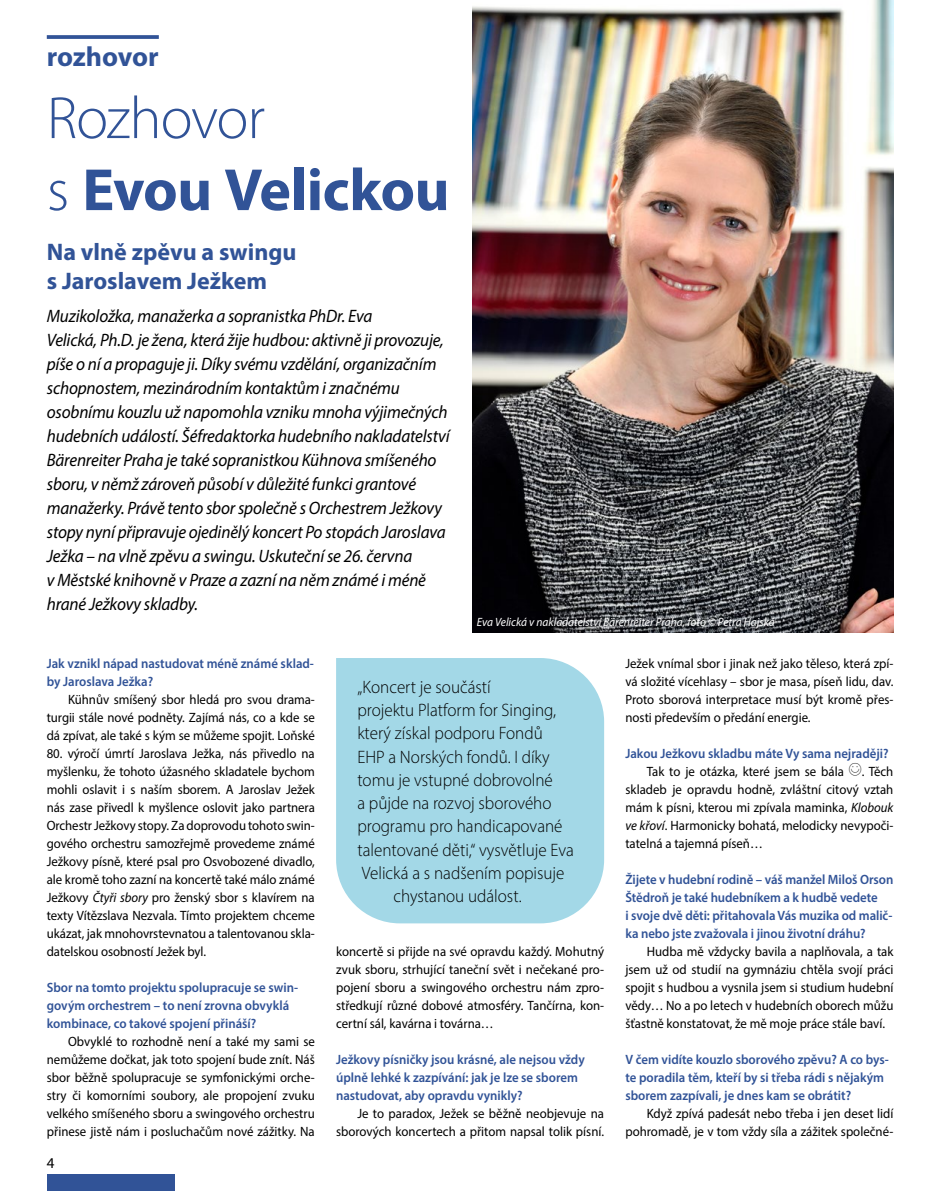
<style>
.page{position:relative;width:936px;height:1191px;background:#fff}
.page>*{position:absolute;margin:0;border:0;box-sizing:border-box;transform-origin:0 0}
._3-titulek{font:700 60px/72px "Myriad Pro";letter-spacing:-.01em;color:#315397}
.Nazev_podrubriky{font:700 27.75px "Myriad Pro";letter-spacing:-.01em;color:#315397}
._3z-nadpis{font:700 24px/28.8px "Myriad Pro";color:#315397}
._4-perex{font:italic 18px/24px "Myriad Pro";letter-spacing:-.01em;color:#000;scale:.95 1}
._6-citace{font:300 18px "Myriad Pro";color:#000;scale:.95 1}
.t1{font:15px "Myriad Pro";color:#000}
._7-text{font:13.5px/18px "Myriad Pro";color:#000;text-align:justify;scale:.95 1}
.otazka{font:600 13.5px/18px "Myriad Pro";color:#315397;scale:.95 1}
._2-popisek{font:italic 12px "Myriad Pro";color:#fff;scale:.95 1}
.s1{font-weight:300}
.s2{font-style:italic}
.s3{font-family:"Smiley Face"}
</style>
<div class="page">
<svg style="left:47px;top:35px;width:112px;height:4px"></svg>
<img style="left:472px;top:0;width:421px;height:632px">
<div style="left:336px;top:658px;width:268px;height:265px;background:#a3d8e7"></div>
<div style="left:47px;top:1174px;width:127px;height:17px;background:#315397"></div>
<p class="Nazev_podrubriky" style="left:47px;top:39px;width:113px">rozhovor</p>
<p class="_3-titulek" style="left:47px;top:80px;width:404px"><span class="s1">Rozhovor<br>s</span> Evou Velickou</p>
<p class="_3z-nadpis" style="left:47px;top:237px;width:251px">Na vlně zpěvu a swingu s Jaroslavem Ježkem</p>
<p class="_4-perex" style="left:47px;top:303px;width:425px">Muzikoložka, manažerka a sopranistka PhDr. Eva<br>Velická, Ph.D. je žena, která žije hudbou: aktivně ji provozuje, píše o ní a propaguje ji. Díky svému vzdělání, organizačním schopnostem, mezinárodním kontaktům i značnému osobnímu kouzlu už napomohla vzniku mnoha výjimečných hudebních událostí. Šéfredaktorka hudebního nakladatelství Bärenreiter Praha je také sopranistkou Kühnova smíšeného sboru, v němž zároveň působí v důležité funkci grantové manažerky. Právě tento sbor společně s Orchestrem Ježkovy stopy nyní připravuje ojedinělý koncert Po stopách Jaroslava Ježka – na vlně zpěvu a swingu. Uskuteční se 26. června<br>v Městské knihovně v Praze a zazní na něm známé i méně hrané Ježkovy skladby.</p>
<p class="_2-popisek" style="left:476px;top:615px;width:315px">Eva Velická v nakladatelství Bärenreiter Praha, foto © Petra Hajská</p>
<p class="otazka" style="left:47px;top:654px;width:283px">Jak vznikl nápad nastudovat méně známé sklad&shy;by Jaroslava Ježka?</p>
<p class="_7-text" style="left:47px;top:690px;width:283px;text-indent:21px">Kühnův smíšený sbor hledá pro svou drama&shy;turgii stále nové podněty. Zajímá nás, co a kde se dá zpívat, ale také s kým se můžeme spojit. Loňské</p>
<p class="_7-text" style="left:47px;top:744px;width:283px">80. výročí úmrtí Jaroslava Ježka, nás přivedlo na myšlenku, že tohoto úžasného skladatele bychom mohli oslavit i s naším sborem. A Jaroslav Ježek nás zase přivedl k myšlence oslovit jako partnera Orchestr Ježkovy stopy. Za doprovodu tohoto swin&shy;gového orchestru samozřejmě provedeme známé Ježkovy písně, které psal pro Osvobozené divadlo, ale kromě toho zazní na koncertě také málo známé Ježkovy <span class="s2">Čtyři sbory</span> pro ženský sbor s klavírem na texty Vítězslava Nezvala. Tímto projektem chceme ukázat, jak mnohovrstevnatou a talentovanou skla&shy;datelskou osobností Ježek byl.</p>
<p class="otazka" style="left:47px;top:978px;width:266px">Sbor na tomto projektu spolupracuje se swin&shy;govým orchestrem – to není zrovna obvyklá kombinace, co takové spojení přináší?</p>
<p class="_7-text" style="left:47px;top:1032px;width:284px;text-indent:21px">Obvyklé to rozhodně není a také my sami se nemůžeme dočkat, jak toto spojení bude znít. Náš sbor běžně spolupracuje se symfonickými orche&shy;stry či komorními soubory, ale propojení zvuku velkého smíšeného sboru a swingového orchestru přinese jistě nám i posluchačům nové zážitky. Na</p>
<p class="t1" style="left:47px;top:1154px;width:9px">4</p>
<p class="_6-citace" style="left:357px;top:676px;width:142px">„Koncert je součástí</p>
<p class="_6-citace" style="left:357px;top:699px;width:211px">projektu Platform for Singing,</p>
<p class="_6-citace" style="left:357px;top:722px;width:197px">který získal podporu Fondů</p>
<p class="_6-citace" style="left:357px;top:745px;width:204px">EHP a Norských fondů. I díky</p>
<p class="_6-citace" style="left:357px;top:769px;width:207px">tomu je vstupné dobrovolné</p>
<p class="_6-citace" style="left:357px;top:792px;width:206px">a půjde na rozvoj sborového</p>
<p class="_6-citace" style="left:357px;top:815px;width:217px">programu pro handicapované</p>
<p class="_6-citace" style="left:357px;top:838px;width:229px">talentované děti,“ vysvětluje Eva</p>
<p class="_6-citace" style="left:362px;top:862px;width:215px">Velická a s nadšením popisuje</p>
<p class="_6-citace" style="left:393px;top:885px;width:136px">chystanou událost.</p>
<p class="_7-text" style="left:336px;top:942px;width:283px">koncertě si přijde na své opravdu každý. Mohutný zvuk sboru, strhující taneční svět i nečekané pro&shy;pojení sboru a swingového orchestru nám zpro&shy;středkují různé dobové atmosféry. Tančírna, kon&shy;certní sál, kavárna i továrna…</p>
<p class="otazka" style="left:336px;top:1049px;width:263px">Ježkovy písničky jsou krásné, ale nejsou vždy úplně lehké k zazpívání: jak je lze se sborem nastudovat, aby opravdu vynikly?</p>
<p class="_7-text" style="left:336px;top:1104px;width:283px;text-align:right">Je to paradox, Ježek se běžně neobjevuje na sborových koncertech a přitom napsal tolik písní.</p>
<p class="_7-text" style="left:625px;top:654px;width:284px">Ježek vnímal sbor i jinak než jako těleso, která zpí&shy;vá složité vícehlasy – sbor je masa, píseň lidu, dav.<br>Proto sborová interpretace musí být kromě přes&shy;nosti především o předání energie.</p>
<p class="otazka" style="left:625px;top:744px;width:278px">Jakou Ježkovu skladbu máte Vy sama nejraději?</p>
<p class="_7-text" style="left:625px;top:762px;width:283px;text-indent:21px">Tak to je otázka, které jsem se bála <span class="s3">6</span>. Těch skladeb je opravdu hodně, zvláštní citový vztah mám k písni, kterou mi zpívala maminka, <span class="s2">Klobouk ve křoví</span>. Harmonicky bohatá, melodicky nevypoči&shy;tatelná a tajemná píseň…</p>
<p class="otazka" style="left:625px;top:870px;width:283px">Žijete v hudební rodině – váš manžel Miloš Orson Štědroň je také hudebníkem a k hudbě vedete<br>i svoje dvě děti: přitahovala Vás muzika od malič&shy;ka nebo jste zvažovala i jinou životní dráhu?</p>
<p class="_7-text" style="left:625px;top:942px;width:284px;text-indent:21px">Hudba mě vždycky bavila a naplňovala, a tak jsem už od studií na gymnáziu chtěla svojí práci spojit s hudbou a vysnila jsem si studium hudební vědy… No a po letech v hudebních oborech můžu šťastně konstatovat, že mě moje práce stále baví.</p>
<p class="otazka" style="left:625px;top:1049px;width:279px">V čem vidíte kouzlo sborového zpěvu? A co bys&shy;te poradila těm, kteří by si třeba rádi s nějakým sborem zazpívali, je dnes kam se obrátit?</p>
<p class="_7-text" style="left:625px;top:1104px;width:284px;text-align:right">Když zpívá padesát nebo třeba i jen deset lidí pohromadě, je v tom vždy síla a zážitek společné-</p>
</div>
